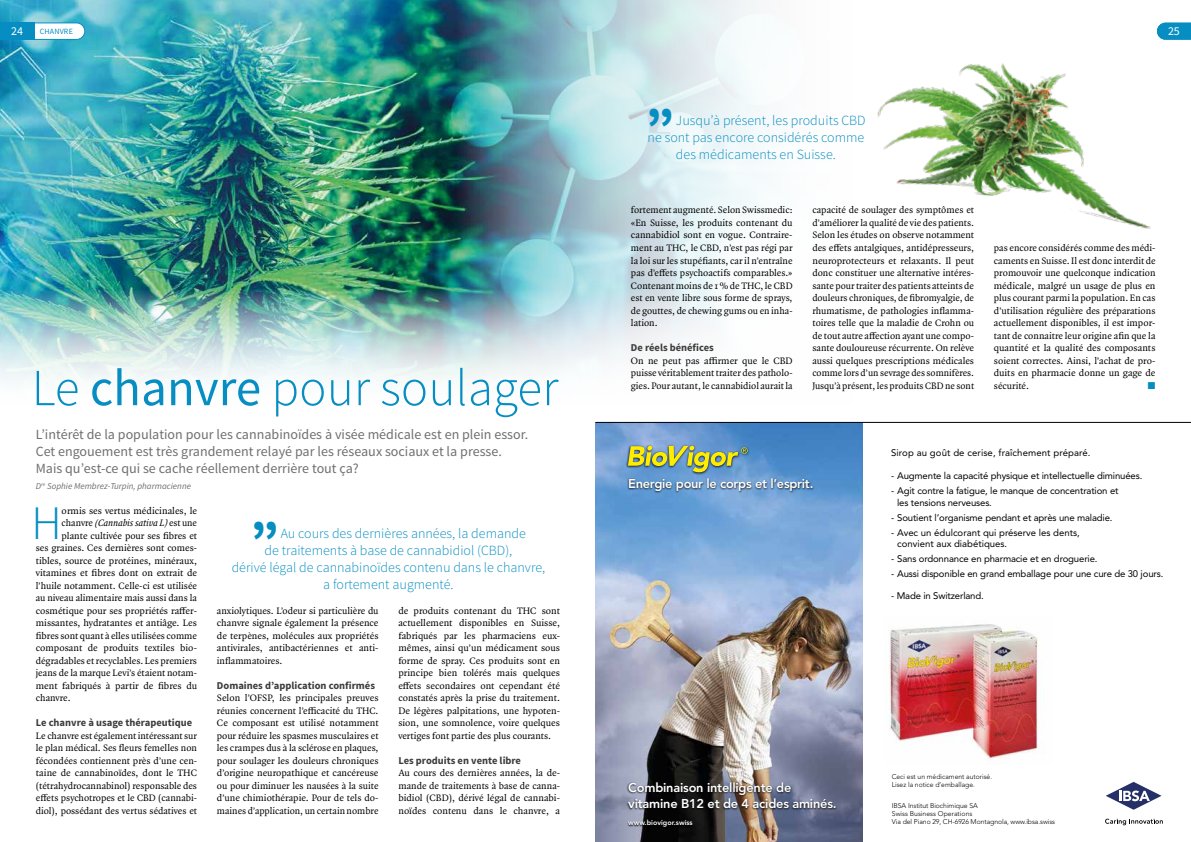
<style>
.page{position:relative;width:1191px;height:842px;background:#fff}
.page>*{position:absolute;margin:0;border:0;box-sizing:border-box;transform-origin:0 0}
.t1{font:300 52px "Source Sans Pro";color:#068ec2}
.t2{font:900 48px "Source Sans Pro";color:#068ec2}
.t3{font:300 47.9px "Source Sans Pro";color:#068ec2}
.t4{font:300 14px "Source Sans Pro";color:#068ec2}
.t5{font:14px/17px "Source Sans Pro";color:#706f6f}
.t6{font:800 12.8px/16.3px "Avenir LT Std";letter-spacing:-.015em;color:#fff}
.t7{font:12px "Source Sans Pro";color:#fff}
.t8{font:700 10.5px "Source Sans Pro";color:#3c3c3b}
.t9{font:10px/12.5px "Quadraat OT";color:#000;text-align:justify}
.t10{font:italic 10px "Quadraat OT";color:#000;scale:1.08 1}
.t11{font:10px "Zapf Dingbats ITC";color:#068ec2}
.t12{font:9.6px/11.7px "Avenir LT Std";letter-spacing:-.015em;color:#000}
.t13{font:9.6px "Avenir LT Std";letter-spacing:.01em;color:#000}
.t14{font:italic 9px "Source Sans Pro";color:#706f6f}
.t15{font:8px "Source Sans Pro";letter-spacing:.02em;color:#068ec2}
.t16{font:800 7.1px "Avenir LT Std";color:#fff}
.t17{font:300 6.9px/8.1px "Avenir LT Std";color:#000}
.s1{font-weight:400}
.s2{font-style:normal}
</style>
<div class="page">
<img style="left:0;top:0;width:456px;height:288px">
<img style="left:0;top:288px;width:897px;height:134px">
<svg style="left:0;top:22px;width:85px;height:18px"></svg>
<div style="left:0;top:23px;width:34px;height:17px;background:#068ec2"></div>
<img style="left:456px;top:0;width:441px;height:420px">
<img style="left:856px;top:21px;width:335px;height:217px">
<svg style="left:13px;top:347px;width:565px;height:75px"></svg>
<img style="left:595px;top:423px;width:267px;height:419px">
<div style="left:626px;top:820px;width:67px;height:9px;background:#000;opacity:.95"></div>
<div style="left:626px;top:781px;width:211px;height:30px;background:#000;opacity:.95"></div>
<div style="left:627px;top:477px;width:187px;height:16px;background:#000;opacity:.85"></div>
<div style="left:625px;top:444px;width:125px;height:32px;background:#000;opacity:.85"></div>
<svg style="left:628px;top:446px;width:119px;height:26px;background:#95ab76"></svg>
<img style="left:889px;top:624px;width:155px;height:140px">
<svg style="left:1106px;top:782px;width:55px;height:28px"></svg>
<svg style="left:1105px;top:819px;width:57px;height:6px"></svg>
<hr style="left:595px;top:422px;width:596px;height:1px;background:#000">
<p class="t7" style="left:11px;top:23px;width:13px">24</p>
<p class="t15" style="left:40px;top:26px;width:34px">CHANVRE</p>
<h1 class="t1" style="left:32px;top:356px;width:528px">Le <span class="s1">chanvre</span> pour soulager</h1>
<h3 class="t5" style="left:36px;top:426px;width:494px">L’intérêt de la population pour les cannabinoïdes à visée médicale est en plein essor.<br>Cet engouement est très grandement relayé par les réseaux sociaux et la presse.<br>Mais qu’est-ce qui se cache réellement derrière tout ça?</h3>
<p class="t14" style="left:36px;top:481px;width:157px">D<sup>re</sup> Sophie Membrez-Turpin, pharmacienne</p>
<h3 class="t3" style="left:31px;top:493px;width:32px">H</h3>
<p class="t9" style="left:62px;top:504px;width:137px">ormis ses vertus médicinales, le</p>
<p class="t10" style="left:62px;top:516px;width:127px"><span class="s2">c h a nv r e</span> (Cannabissativa L)<span class="s2">e s t u n e</span></p>
<p class="t9" style="left:62px;top:529px;width:137px">plante cultivée pour ses fibres et</p>
<p class="t9" style="left:36px;top:541px;width:163px">ses graines. Ces dernières sont comes-</p>
<p class="t9" style="left:36px;top:554px;width:163px">tibles, source de protéines, minéraux,</p>
<p class="t9" style="left:36px;top:566px;width:163px">vitamines et fibres dont on extrait de</p>
<p class="t9" style="left:36px;top:579px;width:163px">l’huile notamment. Celle-ci est utilisée</p>
<p class="t9" style="left:36px;top:591px;width:163px">au niveau alimentaire mais aussi dans la</p>
<p class="t9" style="left:36px;top:604px;width:163px">cosmétique pour ses propriétés raffer-</p>
<p class="t9" style="left:36px;top:616px;width:163px">missantes, hydratantes et antiâge. Les</p>
<p class="t9" style="left:36px;top:629px;width:163px">fibres sont quant à elles utilisées comme</p>
<p class="t9" style="left:36px;top:641px;width:163px">composant de produits textiles bio-</p>
<p class="t9" style="left:36px;top:654px;width:163px">dégradables et recyclables. Les premiers</p>
<p class="t9" style="left:36px;top:666px;width:163px">jeans de la marque Levi’s étaient notam-</p>
<p class="t9" style="left:36px;top:679px;width:163px">ment fabriqués à partir de fibres du</p>
<p class="t9" style="left:36px;top:691px;width:36px">chanvre.</p>
<p class="t8" style="left:36px;top:716px;width:158px">Le chanvre à usage thérapeutique</p>
<p class="t9" style="left:36px;top:729px;width:163px">Le chanvre est également intéressant sur le plan médical. Ses fleurs femelles non fécondées contiennent près d’une cen&shy;taine de cannabinoïdes, dont le THC (tétrahydrocannabinol) responsable des effets psychotropes et le CBD (cannabi&shy;diol), possédant des vertus sédatives et</p>
<h2 class="t2" style="left:251px;top:508px;width:29px">”</h2>
<h3 class="t4" style="left:281px;top:525px;width:247px">Au cours des dernières années, la demande</h3>
<h3 class="t4" style="left:265px;top:542px;width:249px">de traitements à base de cannabidiol (CBD),</h3>
<h3 class="t4" style="left:232px;top:559px;width:315px">dérivé légal de cannabinoïdes contenu dans le chanvre,</h3>
<h3 class="t4" style="left:323px;top:576px;width:132px">a fortement augmenté.</h3>
<p class="t9" style="left:217px;top:604px;width:163px">anxiolytiques. L’odeur si particulière du chanvre signale également la présence de terpènes, molécules aux propriétés antivirales, antibactériennes et anti&shy;inflammatoires.</p>
<p class="t8" style="left:217px;top:678px;width:159px">Domaines d’application confirmés</p>
<p class="t9" style="left:217px;top:691px;width:163px">Selon l’OFSP, les principales preuves réunies concernent l’efficacité du THC.<br>Ce composant est utilisé notamment pour réduire les spasmes musculaires et les crampes dus à la sclérose en plaques, pour soulager les douleurs chroniques d’origine neuropathique et cancéreuse ou pour diminuer les nausées à la suite d’une chimiothérapie. Pour de tels do&shy;maines d’application, un certain nombre</p>
<p class="t9" style="left:398px;top:604px;width:163px">de produits contenant du THC sont actuellement disponibles en Suisse, fabriqués par les pharmaciens eux&shy;mêmes, ainsi qu’un médicament sous forme de spray. Ces produits sont en principe bien tolérés mais quelques effets secondaires ont cependant été constatés après la prise du traitement.<br>De légères palpitations, une hypoten&shy;sion, une somnolence, voire quelques vertiges font partie des plus courants.</p>
<p class="t8" style="left:398px;top:753px;width:124px">Les produits en vente libre</p>
<p class="t9" style="left:398px;top:766px;width:163px">Au cours des dernières années, la de&shy;mande de traitements à base de canna&shy;bidiol (CBD), dérivé légal de cannabi&shy;noïdes contenu dans le chanvre, a</p>
<p class="t7" style="left:1168px;top:23px;width:13px">25</p>
<h2 class="t2" style="left:646px;top:94px;width:29px">”</h2>
<h3 class="t4" style="left:676px;top:111px;width:191px">Jusqu’à présent, les produits CBD</h3>
<h3 class="t4" style="left:647px;top:128px;width:218px">ne sont pas encore considérés comme</h3>
<h3 class="t4" style="left:676px;top:145px;width:161px">des médicaments en Suisse.</h3>
<p class="t9" style="left:631px;top:204px;width:163px">fortement augmenté. Selon Swissmedic: «En Suisse, les produits contenant du cannabidiol sont en vogue. Contraire&shy;ment au THC, le CBD, n’est pas régi par la loi sur les stupéfiants, car il n’entraîne pas d’effets psychoactifs comparables.» Contenant moins de 1% de THC, le CBD est en vente libre sous forme de sprays, de gouttes, de chewing gums ou en inha&shy;lation.</p>
<p class="t8" style="left:631px;top:341px;width:84px">De réels bénéfices</p>
<p class="t9" style="left:631px;top:354px;width:163px">On ne peut pas affirmer que le CBD puisse véritablement traiter des patholo&shy;gies. Pour autant, le cannabidiol aurait la</p>
<p class="t9" style="left:812px;top:204px;width:163px">capacité de soulager des symptômes et d’améliorer la qualité de vie des patients.<br>Selon les études on observe notamment des effets antalgiques, antidépresseurs, neuroprotecteurs et relaxants. Il peut donc constituer une alternative intéres&shy;sante pour traiter des patients atteints de douleurs chroniques, de fibromyalgie, de rhumatisme, de pathologies inflamma&shy;toires telle que la maladie de Crohn ou de tout autre affection ayant une compo&shy;sante douloureuse récurrente. On relève aussi quelques prescriptions médicales comme lors d’un sevrage des somnifères.<br>Jusqu’à présent, les produits CBD ne sont</p>
<p class="t9" style="left:994px;top:241px;width:163px">pas encore considérés comme des médi&shy;caments en Suisse. Il est donc interdit de promouvoir une quelconque indication médicale, malgré un usage de plus en plus courant parmi la population. En cas d’utilisation régulière des préparations actuellement disponibles, il est impor&shy;tant de connaitre leur origine afin que la quantité et la qualité des composants soient correctes. Ainsi, l’achat de pro&shy;duits en pharmacie donne un gage de sécurité.</p>
<p class="t11" style="left:1148px;top:380px;width:9px">■</p>
<p class="t6" style="left:628px;top:475px;width:187px">Energie pour le corps et l’esprit.</p>
<p class="t13" style="left:891px;top:447px;width:201px">Sirop au goût de cerise, fraîchement préparé.</p>
<p class="t12" style="left:891px;top:470px;width:253px">- Augmente la capacité physique et intellectuelle diminuées.</p>
<p class="t12" style="left:897px;top:485px;width:223px;text-indent:-6px">- Agit contre la fatigue, le manque de concentration et les tensions nerveuses.</p>
<p class="t12" style="left:891px;top:511px;width:223px">- Soutient l’organisme pendant et après une maladie.</p>
<p class="t12" style="left:897px;top:526px;width:184px;text-indent:-6px">- Avec un édulcorant qui préserve les dents, convient aux diabétiques.</p>
<p class="t12" style="left:891px;top:553px;width:208px">- Sans ordonnance en pharmacie et en droguerie.</p>
<p class="t12" style="left:891px;top:568px;width:274px">- Aussi disponible en grand emballage pour une cure de 30 jours.</p>
<p class="t12" style="left:891px;top:590px;width:94px">- Made in Switzerland.</p>
<p class="t6" style="left:628px;top:779px;width:210px">Combinaison intelligente de vitamine B12 et de 4 acides aminés.</p>
<p class="t16" style="left:628px;top:818px;width:66px">www.biovigor.swiss</p>
<p class="t17" style="left:891px;top:772px;width:102px;line-height:8.5px">Ceci est un médicament autorisé.<br>Lisez la notice d’emballage.</p>
<p class="t17" style="left:892px;top:802px;width:165px">IBSA Institut Biochimique SA<br>Swiss Business Operations<br>Via del Piano 29, CH-6926 Montagnola, www.ibsa.swiss</p>
</div>
